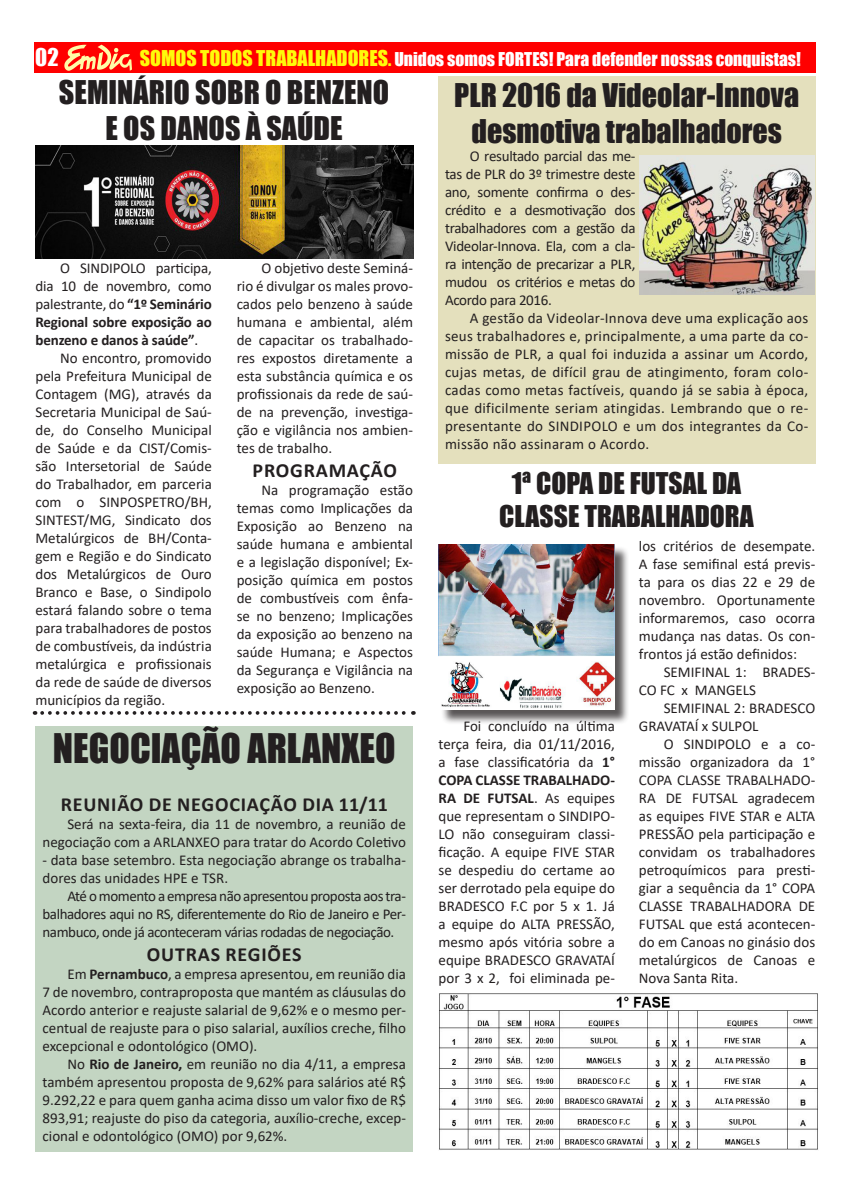
<style>
.page{position:relative;width:851px;height:1177px;background:#fff}
.page>*{position:absolute;margin:0;border:0;box-sizing:border-box;transform-origin:0 0}
.Titulos{font:37.5px "Impact";color:#231f20}
.Titulos-2{font:30px/36px "Impact";color:#231f20;text-align:center}
.Titulos-3{font:27.5px "Impact";color:#231f20}
.t1{font:22.5px "Impact";color:#fff}
.Entretítulos{font:700 20px "Calibri";letter-spacing:.04em;color:#231f20}
.t2{font:17.5px "Impact";color:#fff}
.Texto{font:15px/18px "Calibri";color:#231f20;text-align:justify}
.Titulos-4{font:15px/18px "Calibri";color:#231f20;text-align:justify}
.Texto-2{font:700 15px/18px "Calibri";letter-spacing:-.01em;color:#231f20;text-align:justify}
.s1{font-size:20px;color:#fffa0a}
.s2{color:#fffa0a}
.s3{font-weight:400}
.s4{font-weight:700}
</style>
<div class="page">
<div style="left:35px;top:43px;width:781px;height:30px;background:#f00"></div>
<svg style="left:64px;top:45px;width:68px;height:26px"></svg>
<img style="left:35px;top:145px;width:378px;height:114px">
<img style="left:439px;top:993px;width:379px;height:157px">
<div style="left:440px;top:546px;width:189px;height:178px;background:#231f20;opacity:.75"></div>
<img style="left:438px;top:544px;width:176px;height:165px">
<svg style="left:42px;top:711px;width:372px;height:3px"></svg>
<div style="left:438px;top:76px;width:377px;height:387px;background:#e4e0bd"></div>
<img style="left:639px;top:155px;width:175px;height:139px">
<div style="left:35px;top:725px;width:378px;height:426px;background:#c3d5c2"></div>
<p class="t1" style="left:35px;top:39px;width:25px">02</p>
<p class="t2" style="left:140px;top:46px;width:662px"><span class="s1">SOMOS TODOS TRABALHADORES</span><span class="s2">.</span> Unidos somos FORTES! Para defender nossas conquistas!</p>
<p class="Titulos-2" style="left:59px;top:74px;width:332px">SEMINÁRIO SOBR O BENZENO</p>
<p class="Titulos-2" style="left:105px;top:110px;width:238px">E OS DANOS À SAÚDE</p>
<p class="Texto-2" style="left:35px;top:259px;width:178px;text-indent:25px"><span class="s3">O SINDIPOLO participa, dia 10 de novembro, como palestrante, do</span> “1º Seminário Regional sobre exposição ao benzeno e danos à saúde”<span class="s3">.</span></p>
<p class="Texto" style="left:35px;top:348px;width:178px;text-indent:25px">No encontro, promovido pela Prefeitura Municipal de Contagem (MG), através da Secretaria Municipal de Saú&shy;de, do Conselho Municipal de Saúde e da CIST/Comis&shy;são Intersetorial de Saúde do Trabalhador, em parceria com o SINPOSPETRO/BH, SINTEST/MG, Sindicato dos Metalúrgicos de BH/Conta&shy;gem e Região e do Sindicato dos Metalúrgicos de Ouro Branco e Base, o Sindipolo estará falando sobre o tema para trabalhadores de postos de combustíveis, da indústria metalúrgica e profissionais da rede de saúde de diversos municípios da região.</p>
<p class="Texto" style="left:237px;top:258px;width:178px;text-indent:25px">O objetivo deste Seminá&shy;rio é divulgar os males provo&shy;cados pelo benzeno à saúde humana e ambiental, além de capacitar os trabalhado&shy;res expostos diretamente a esta substância química e os profissionais da rede de saú&shy;de na prevenção, investiga&shy;ção e vigilância nos ambien&shy;tes de trabalho.</p>
<p class="Entretítulos" style="left:252px;top:456px;width:146px">PROGRAMAÇÃO</p>
<p class="Texto" style="left:237px;top:480px;width:178px;text-indent:25px">Na programação estão temas como Implicações da Exposição ao Benzeno na saúde humana e ambiental e a legislação disponível; Ex&shy;posição química em postos de combustíveis com ênfa&shy;se no benzeno; Implicações da exposição ao benzeno na saúde Humana; e Aspectos da Segurança e Vigilância na exposição ao Benzeno.</p>
<p class="Titulos" style="left:53px;top:718px;width:344px">NEGOCIAÇÃO ARLANXEO</p>
<p class="Entretítulos" style="left:61px;top:789px;width:329px">REUNIÃO DE NEGOCIAÇÃO DIA 11/11</p>
<p class="Titulos-4" style="left:43px;top:814px;width:365px;text-align:right">Será na sexta-feira, dia 11 de novembro, a reunião de negociação com a ARLANXEO para tratar do Acordo Coletivo</p>
<p class="Titulos-4" style="left:43px;top:850px;width:365px">- data base setembro. Esta negociação abrange os trabalha&shy;dores das unidades HPE e TSR.</p>
<p class="Titulos-4" style="left:43px;top:886px;width:365px;text-indent:25px">Até o momento a empresa não apresentou proposta aos tra&shy;balhadores aqui no RS, diferentemente do Rio de Janeiro e Per&shy;nambuco, onde já aconteceram várias rodadas de negociação.</p>
<p class="Entretítulos" style="left:147px;top:939px;width:156px">OUTRAS REGIÕES</p>
<p class="Titulos-4" style="left:43px;top:964px;width:365px;text-indent:25px">Em <span class="s4">Pernambuco</span>, a empresa apresentou, em reunião dia 7 de novembro, contraproposta que mantém as cláusulas do Acordo anterior e reajuste salarial de 9,62% e o mesmo per&shy;centual de reajuste para o piso salarial, auxílios creche, filho excepcional e odontológico (OMO).</p>
<p class="Titulos-4" style="left:43px;top:1054px;width:365px;text-indent:25px">No <span class="s4">Rio de Janeiro,</span> em reunião no dia 4/11, a empresa também apresentou proposta de 9,62% para salários até R$ 9.292,22 e para quem ganha acima disso um valor fixo de R$ 893,91; reajuste do piso da categoria, auxílio-creche, excep&shy;cional e odontológico (OMO) por 9,62%.</p>
<p class="Titulos-2" style="left:454px;top:76px;width:346px">PLR 2016 da Videolar-Innova desmotiva trabalhadores</p>
<p class="Texto" style="left:445px;top:147px;width:192px;text-indent:25px">O resultado parcial das me&shy;tas de PLR do 3º trimestre deste ano, somente confirma o des&shy;crédito e a desmotivação dos trabalhadores com a gestão da Videolar-Innova. Ela, com a cla&shy;ra intenção de precarizar a PLR, mudou os critérios e metas do Acordo para 2016.</p>
<p class="Texto" style="left:445px;top:309px;width:365px;text-indent:25px">A gestão da Videolar-Innova deve uma explicação aos seus trabalhadores e, principalmente, a uma parte da co&shy;missão de PLR, a qual foi induzida a assinar um Acordo, cujas metas, de difícil grau de atingimento, foram colo&shy;cadas como metas factíveis, quando já se sabia à época, que dificilmente seriam atingidas. Lembrando que o re&shy;presentante do SINDIPOLO e um dos integrantes da Co&shy;missão não assinaram o Acordo.</p>
<p class="Titulos-3" style="left:511px;top:462px;width:231px">1ª COPA DE FUTSAL DA</p>
<p class="Titulos-3" style="left:499px;top:495px;width:256px">CLASSE TRABALHADORA</p>
<p class="Texto" style="left:438px;top:716px;width:178px;text-indent:25px">Foi concluído na última terça feira, dia 01/11/2016, a fase classificatória da <span class="s4">1° COPA CLASSE TRABALHADO-RA DE FUTSAL</span>. As equipes que representam o SINDIPO-LO não conseguiram classi&shy;ficação. A equipe FIVE STAR se despediu do certame ao ser derrotado pela equipe do BRADESCO F.C por 5 x 1. Já a equipe do ALTA PRESSÃO, mesmo após vitória sobre a equipe BRADESCO GRAVATAÍ por 3 x 2, foi eliminada pe-</p>
<p class="Texto" style="left:638px;top:536px;width:178px">los critérios de desempate.<br>A fase semifinal está previs&shy;ta para os dias 22 e 29 de novembro. Oportunamente informaremos, caso ocorra mudança nas datas. Os con&shy;frontos já estão definidos:</p>
<p class="Texto" style="left:638px;top:662px;width:178px;text-indent:25px">SEMIFINAL 1: BRADES-<br>CO FC x MANGELS</p>
<p class="Texto" style="left:638px;top:698px;width:178px;text-indent:25px">SEMIFINAL 2: BRADESCO<br>GRAVATAÍ x SULPOL</p>
<p class="Texto" style="left:638px;top:734px;width:178px;text-indent:25px">O SINDIPOLO e a co&shy;missão organizadora da 1° COPA CLASSE TRABALHADO-RA DE FUTSAL agradecem as equipes FIVE STAR e ALTA PRESSÃO pela participação e convidam os trabalhadores petroquímicos para presti&shy;giar a sequência da 1° COPA CLASSE TRABALHADORA DE FUTSAL que está acontecen&shy;do em Canoas no ginásio dos metalúrgicos de Canoas e Nova Santa Rita.</p>
</div>
